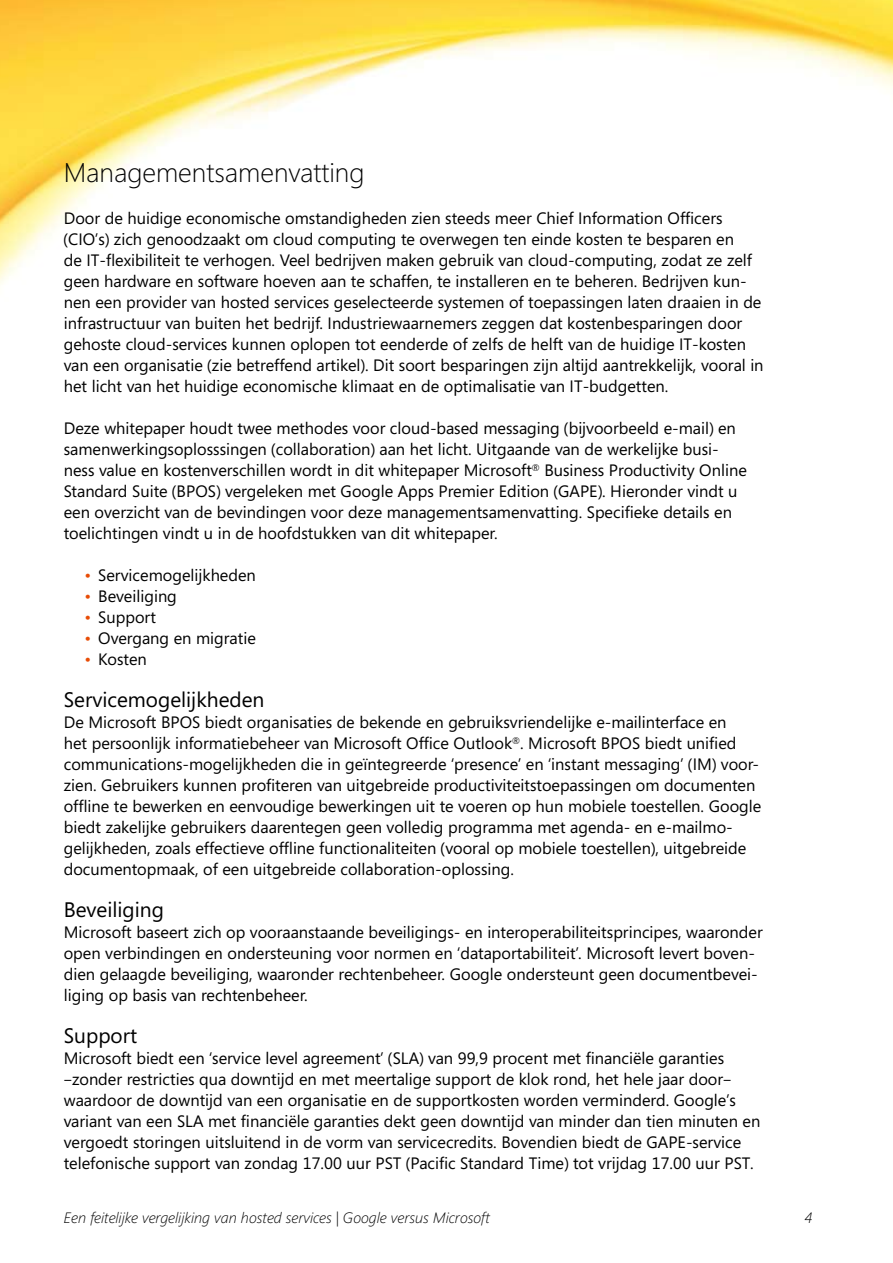
<style>
.page{position:relative;width:893px;height:1263px;background:#fff}
.page>*{position:absolute;margin:0;border:0;box-sizing:border-box;transform-origin:0 0}
.t1{font:300 27px "Segoe";color:#000}
.t2{font:21px "Segoe";color:#000}
.t3{font:16.5px/21px "Segoe";color:#000}
.t4{font:italic 300 15px "Segoe";color:#000}
.s1{color:#e84c05}
</style>
<div class="page">
<img style="left:0;top:0;width:893px;height:285px">
<h1 class="t1" style="left:64px;top:157px;width:302px">Managementsamenvatting</h1>
<p class="t3" style="left:64px;top:208px;width:701px">Door de huidige economische omstandigheden zien steeds meer Chief Information Officers (CIO’s) zich genoodzaakt om cloud computing te overwegen ten einde kosten te besparen en<br>de IT-flexibiliteit te verhogen. Veel bedrijven maken gebruik van cloud-computing, zodat ze zelf geen hardware en software hoeven aan te schaffen, te installeren en te beheren. Bedrijven kun&shy;nen een provider van hosted services geselecteerde systemen of toepassingen laten draaien in de infrastructuur van buiten het bedrijf. Industriewaarnemers zeggen dat kostenbesparingen door gehoste cloud-services kunnen oplopen tot eenderde of zelfs de helft van de huidige IT-kosten van een organisatie (zie betreffend artikel). Dit soort besparingen zijn altijd aantrekkelijk, vooral in het licht van het huidige economische klimaat en de optimalisatie van IT-budgetten.</p>
<p class="t3" style="left:64px;top:418px;width:684px">Deze whitepaper houdt twee methodes voor cloud-based messaging (bijvoorbeeld e-mail) en samenwerkingsoplosssingen (collaboration) aan het licht. Uitgaande van de werkelijke busi&shy;ness value en kostenverschillen wordt in dit whitepaper Microsoft<sup>®</sup> Business Productivity Online Standard Suite (BPOS) vergeleken met Google Apps Premier Edition (GAPE). Hieronder vindt u een overzicht van de bevindingen voor deze managementsamenvatting. Specifieke details en toelichtingen vindt u in de hoofdstukken van dit whitepaper.</p>
<p class="t3" style="left:85px;top:565px;width:172px"><span class="s1">•</span> Servicemogelijkheden</p>
<p class="t3" style="left:85px;top:586px;width:93px"><span class="s1">•</span> Beveiliging</p>
<p class="t3" style="left:85px;top:607px;width:72px"><span class="s1">•</span> Support</p>
<p class="t3" style="left:85px;top:628px;width:172px"><span class="s1">•</span> Overgang en migratie</p>
<p class="t3" style="left:85px;top:649px;width:63px"><span class="s1">•</span> Kosten</p>
<p class="t2" style="left:64px;top:687px;width:202px">Servicemogelijkheden</p>
<p class="t3" style="left:64px;top:712px;width:699px">De Microsoft BPOS biedt organisaties de bekende en gebruiksvriendelijke e-mailinterface en<br>het persoonlijk informatiebeheer van Microsoft Office Outlook<sup>®</sup>. Microsoft BPOS biedt unified communications-mogelijkheden die in geïntegreerde ‘presence’ en ‘instant messaging’ (IM) voor&shy;zien. Gebruikers kunnen profiteren van uitgebreide productiviteitstoepassingen om documenten offline te bewerken en eenvoudige bewerkingen uit te voeren op hun mobiele toestellen. Google biedt zakelijke gebruikers daarentegen geen volledig programma met agenda- en e-mailmo&shy;gelijkheden, zoals effectieve offline functionaliteiten (vooral op mobiele toestellen), uitgebreide documentopmaak, of een uitgebreide collaboration-oplossing.</p>
<p class="t2" style="left:64px;top:897px;width:102px">Beveiliging</p>
<p class="t3" style="left:64px;top:922px;width:700px">Microsoft baseert zich op vooraanstaande beveiligings- en interoperabiliteitsprincipes, waaronder open verbindingen en ondersteuning voor normen en ‘dataportabiliteit’. Microsoft levert boven&shy;dien gelaagde beveiliging, waaronder rechtenbeheer. Google ondersteunt geen documentbevei&shy;liging op basis van rechtenbeheer.</p>
<p class="t2" style="left:64px;top:1023px;width:75px">Support</p>
<p class="t3" style="left:64px;top:1048px;width:698px">Microsoft biedt een ‘service level agreement’ (SLA) van 99,9 procent met financiële garanties –zonder restricties qua downtijd en met meertalige support de klok rond, het hele jaar door– waardoor de downtijd van een organisatie en de supportkosten worden verminderd. Google’s variant van een SLA met financiële garanties dekt geen downtijd van minder dan tien minuten en vergoedt storingen uitsluitend in de vorm van servicecredits. Bovendien biedt de GAPE-service telefonische support van zondag 17.00 uur PST (Pacific Standard Time) tot vrijdag 17.00 uur PST.</p>
<p class="t4" style="left:64px;top:1209px;width:427px">Een feitelijke vergelijking van hosted services | Google versus Microsoft</p>
<p class="t4" style="left:805px;top:1209px;width:9px">4</p>
</div>
